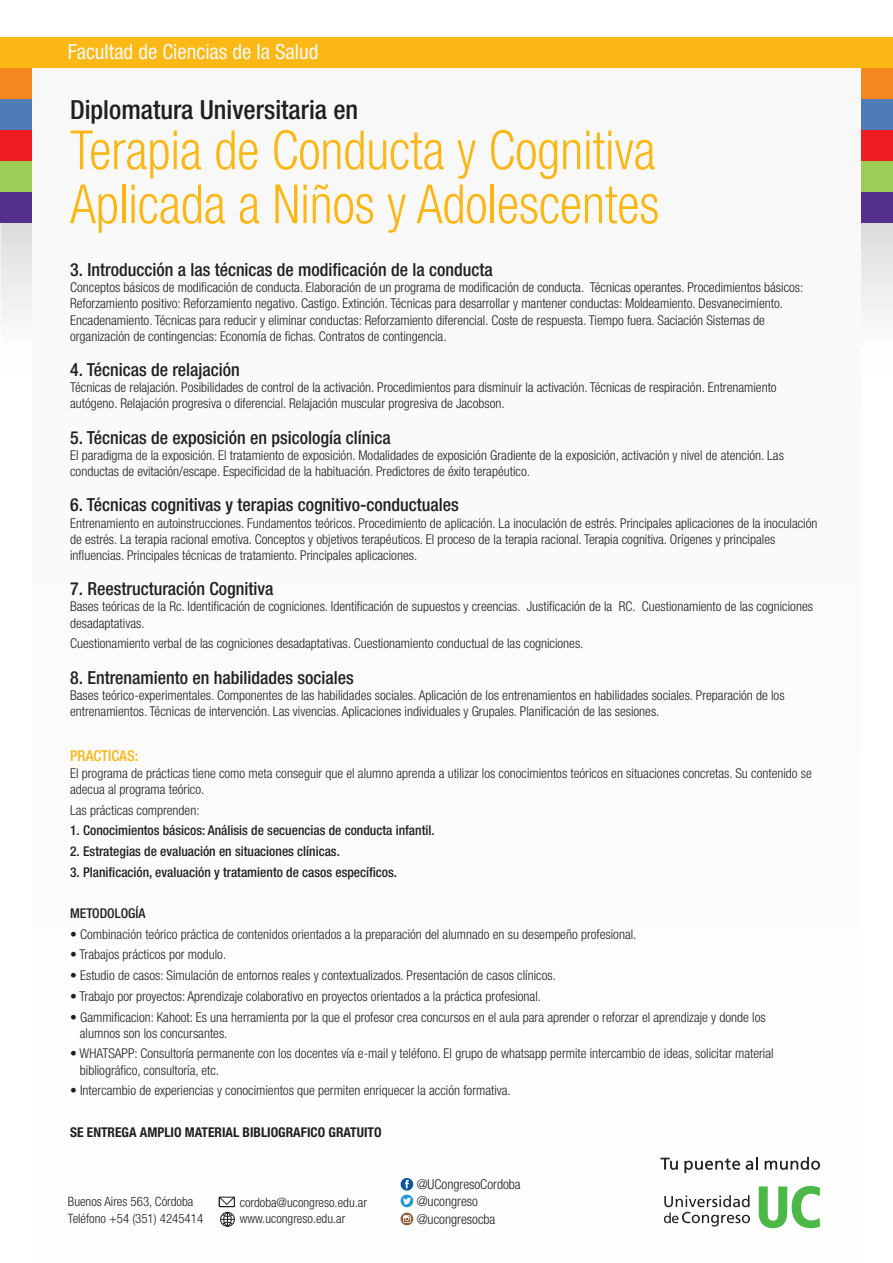
<style>
.page{position:relative;width:893px;height:1263px;background:#fff}
.page>*{position:absolute;margin:0;border:0;box-sizing:border-box;transform-origin:0 0}
.t1{font:300 condensed 54px/54px "Helvetica Neue LT Std";color:#fbb715;scale:.95 1}
.t2{font:500 condensed 26.4px "Helvetica Neue LT Std";color:#211e1e}
.t3{font:condensed 20.85px "Helvetica Neue LT Std";color:#f6f8f8}
.t4{font:500 condensed 18px "Helvetica Neue LT Std";color:#231f20}
.t5{font:500 condensed 15px "Helvetica Neue LT Std";color:#fab716}
.t6{font:300 condensed 13.65px/17.4px "Helvetica Neue LT Std";color:#211e1e}
.t7{font:300 condensed 13.5px/16.2px "Helvetica Neue LT Std";color:#231f20}
.t8{font:500 condensed 13.5px "Helvetica Neue LT Std";color:#231f20}
.t9{font:700 condensed 13.5px "Helvetica Neue LT Std";color:#231f20}
.t10{font:300 condensed 12.9px/16.4px "Helvetica Neue LT Std";color:#211e1e}
</style>
<div class="page">
<svg style="left:1px;top:223px;width:892px;height:94px"></svg>
<div style="left:0;top:68px;width:40px;height:31px;background:#f5881f"></div>
<div style="left:0;top:99px;width:40px;height:31px;background:#4f7cb6"></div>
<div style="left:0;top:161px;width:40px;height:31px;background:#9dcc57"></div>
<div style="left:0;top:192px;width:40px;height:31px;background:#522e8d"></div>
<div style="left:0;top:130px;width:40px;height:31px;background:#ee1d23"></div>
<div style="left:854px;top:68px;width:39px;height:31px;background:#f5881f"></div>
<div style="left:854px;top:99px;width:39px;height:31px;background:#4f7cb6"></div>
<div style="left:854px;top:161px;width:39px;height:31px;background:#9dcc57"></div>
<div style="left:854px;top:192px;width:39px;height:31px;background:#522e8d"></div>
<div style="left:854px;top:130px;width:39px;height:31px;background:#ee1d23"></div>
<div style="left:32px;top:50px;width:829px;height:1213px;background:#fbfbfb"></div>
<div style="left:0;top:37px;width:893px;height:31px;background:#fcb814"></div>
<svg style="left:759px;top:1186px;width:61px;height:42px"></svg>
<svg style="left:664px;top:1195px;width:86px;height:31px"></svg>
<svg style="left:660px;top:1158px;width:18px;height:12px"></svg>
<svg style="left:684px;top:1158px;width:56px;height:15px"></svg>
<svg style="left:746px;top:1157px;width:12px;height:13px"></svg>
<svg style="left:765px;top:1157px;width:55px;height:13px"></svg>
<div style="left:401px;top:1178px;width:12px;height:12px;background:#0c55a3;border-radius:50%"></div>
<svg style="left:405px;top:1180px;width:4px;height:8px"></svg>
<div style="left:401px;top:1213px;width:12px;height:12px;background:#8a5d3b;border-radius:50%"></div>
<svg style="left:403px;top:1215px;width:8px;height:8px"></svg>
<svg style="left:401px;top:1194px;width:12px;height:13px"></svg>
<svg style="left:403px;top:1197px;width:8px;height:7px"></svg>
<svg style="left:219px;top:1197px;width:16px;height:29px"></svg>
<h3 class="t3" style="left:68px;top:40px;width:252px">Facultad de Ciencias de la Salud</h3>
<h2 class="t2" style="left:70px;top:94px;width:290px">Diplomatura Universitaria en</h2>
<h1 class="t1" style="left:70px;top:123px;width:622px">Terapia de Conducta y Cognitiva<br>Aplicada a Niños y Adolescentes</h1>
<h3 class="t4" style="left:70px;top:259px;width:424px">3. Introducción a las técnicas de modificación de la conducta</h3>
<p class="t7" style="left:70px;top:279px;width:735px">Conceptos básicos de modificación de conducta. Elaboración de un programa de modificación de conducta. Técnicas operantes. Procedimientos básicos:<br>Reforzamiento positivo: Reforzamiento negativo. Castigo. Extinción. Técnicas para desarrollar y mantener conductas: Moldeamiento. Desvanecimiento.<br>Encadenamiento. Técnicas para reducir y eliminar conductas: Reforzamiento diferencial. Coste de respuesta. Tiempo fuera. Saciación Sistemas de organización de contingencias: Economía de fichas. Contratos de contingencia.</p>
<h3 class="t4" style="left:70px;top:359px;width:171px">4. Técnicas de relajación</h3>
<p class="t7" style="left:70px;top:379px;width:708px">Técnicas de relajación. Posibilidades de control de la activación. Procedimientos para disminuir la activación. Técnicas de respiración. Entrenamiento autógeno. Relajación progresiva o diferencial. Relajación muscular progresiva de Jacobson.</p>
<h3 class="t4" style="left:70px;top:427px;width:322px">5. Técnicas de exposición en psicología clínica</h3>
<p class="t7" style="left:70px;top:447px;width:715px">El paradigma de la exposición. El tratamiento de exposición. Modalidades de exposición Gradiente de la exposición, activación y nivel de atención. Las conductas de evitación/escape. Especificidad de la habituación. Predictores de éxito terapéutico.</p>
<h3 class="t4" style="left:70px;top:494px;width:390px">6. Técnicas cognitivas y terapias cognitivo-conductuales</h3>
<p class="t7" style="left:70px;top:515px;width:749px">Entrenamiento en autoinstrucciones. Fundamentos teóricos. Procedimiento de aplicación. La inoculación de estrés. Principales aplicaciones de la inoculación de estrés. La terapia racional emotiva. Conceptos y objetivos terapéuticos. El proceso de la terapia racional. Terapia cognitiva. Orígenes y principales influencias. Principales técnicas de tratamiento. Principales aplicaciones.</p>
<h3 class="t4" style="left:70px;top:578px;width:205px">7. Reestructuración Cognitiva</h3>
<p class="t7" style="left:70px;top:598px;width:744px">Bases teóricas de la Rc. Identificación de cogniciones. Identificación de supuestos y creencias. Justificación de la RC. Cuestionamiento de las cogniciones desadaptativas.</p>
<p class="t7" style="left:70px;top:635px;width:515px">Cuestionamiento verbal de las cogniciones desadaptativas. Cuestionamiento conductual de las cogniciones.</p>
<h3 class="t4" style="left:70px;top:666px;width:285px">8. Entrenamiento en habilidades sociales</h3>
<p class="t7" style="left:70px;top:687px;width:716px">Bases teórico-experimentales. Componentes de las habilidades sociales. Aplicación de los entrenamientos en habilidades sociales. Preparación de los entrenamientos. Técnicas de intervención. Las vivencias. Aplicaciones individuales y Grupales. Planificación de las sesiones.</p>
<p class="t5" style="left:70px;top:747px;width:70px">PRACTICAS:</p>
<p class="t7" style="left:70px;top:765px;width:743px">El programa de prácticas tiene como meta conseguir que el alumno aprenda a utilizar los conocimientos teóricos en situaciones concretas. Su contenido se adecua al programa teórico.</p>
<p class="t7" style="left:70px;top:801px;width:131px">Las prácticas comprenden:</p>
<p class="t8" style="left:70px;top:822px;width:366px">1. Conocimientos básicos: Análisis de secuencias de conducta infantil.</p>
<p class="t8" style="left:70px;top:843px;width:271px">2. Estrategias de evaluación en situaciones clínicas.</p>
<p class="t8" style="left:70px;top:864px;width:329px">3. Planificación, evaluación y tratamiento de casos específicos.</p>
<p class="t8" style="left:70px;top:905px;width:77px">METODOLOGÍA</p>
<p class="t7" style="left:70px;top:926px;width:568px">• Combinación teórico práctica de contenidos orientados a la preparación del alumnado en su desempeño profesional.</p>
<p class="t7" style="left:70px;top:946px;width:158px">• Trabajos prácticos por modulo.</p>
<p class="t7" style="left:70px;top:967px;width:487px">• Estudio de casos: Simulación de entornos reales y contextualizados. Presentación de casos clínicos.</p>
<p class="t7" style="left:70px;top:988px;width:472px">• Trabajo por proyectos: Aprendizaje colaborativo en proyectos orientados a la práctica profesional.</p>
<p class="t7" style="left:80px;top:1008px;width:687px;text-indent:-10px">• Gammificacion: Kahoot: Es una herramienta por la que el profesor crea concursos en el aula para aprender o reforzar el aprendizaje y donde los alumnos son los concursantes.</p>
<p class="t7" style="left:80px;top:1045px;width:695px;text-indent:-10px">• WHATSAPP: Consultoría permanente con los docentes vía e-mail y teléfono. El grupo de whatsapp permite intercambio de ideas, solicitar material bibliográfico, consultoría, etc.</p>
<p class="t7" style="left:70px;top:1082px;width:442px">• Intercambio de experiencias y conocimientos que permiten enriquecer la acción formativa.</p>
<p class="t9" style="left:70px;top:1124px;width:313px">SE ENTREGA AMPLIO MATERIAL BIBLIOGRAFICO GRATUITO</p>
<p class="t10" style="left:68px;top:1193px;width:137px">Buenos Aires 563, Córdoba<br>Teléfono +54 (351) 4245414</p>
<p class="t10" style="left:240px;top:1194px;width:129px">cordoba@ucongreso.edu.ar www.ucongreso.edu.ar</p>
<p class="t6" style="left:417px;top:1175px;width:106px">@UCongresoCordoba @ucongreso @ucongresocba</p>
</div>
